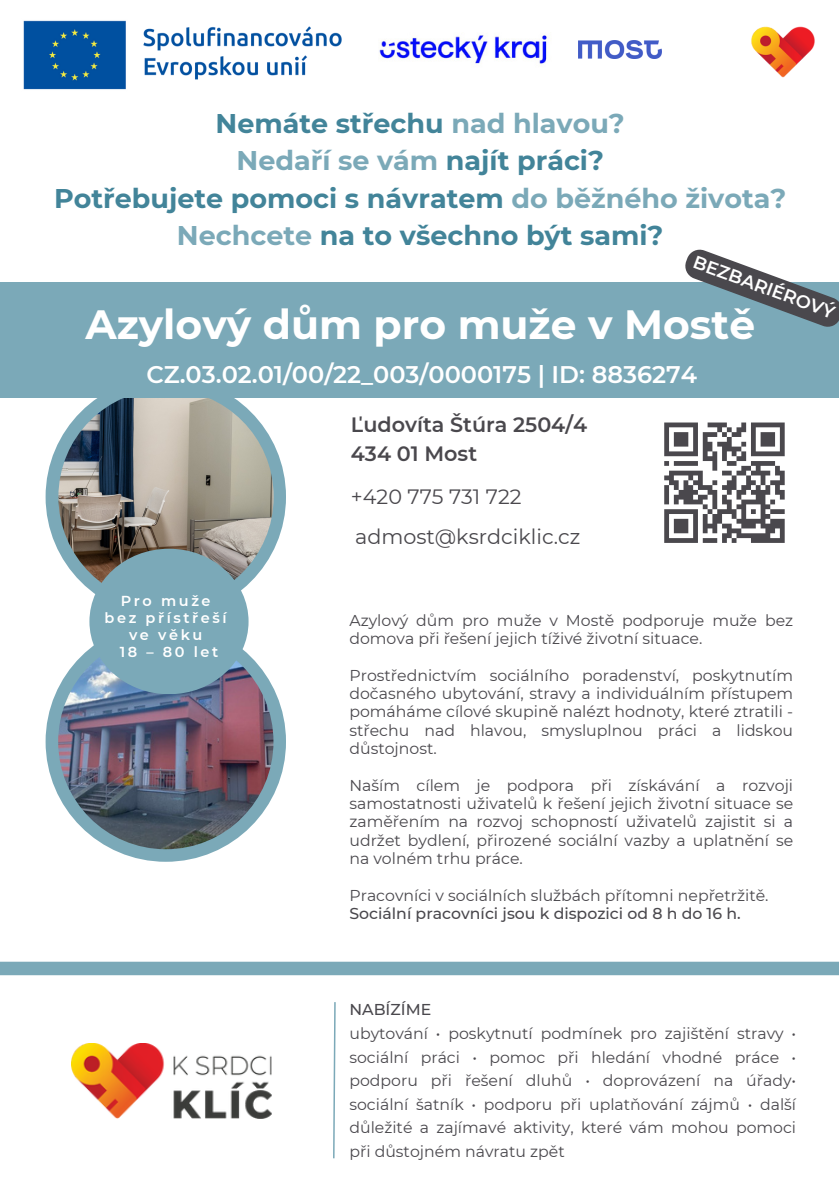
<style>
.page{position:relative;width:839px;height:1191px;background:#fff}
.page>*{position:absolute;margin:0;border:0;box-sizing:border-box;transform-origin:0 0}
.t1{font:700 40.8px "Montserrat";color:#fff}
.t2{font:700 27px "Montserrat";color:#428499}
.t3{font:700 27px "Montserrat";color:#7ba9b8}
.t4{font:600 24px "Montserrat";color:#fff}
.t5{font:20.8px "Montserrat";color:#4a484d}
.t6{font:600 20.8px "Montserrat";color:#4a484d}
.t7{font:600 18px "Montserrat";color:#fff}
.t8{font:15.8px/18.4px "Montserrat";color:#4a484d;text-align:justify}
.t9{font:500 15.8px "Montserrat";color:#4a484d}
.t10{font:600 14.4px "Montserrat";letter-spacing:.18em;color:#fff}
.s1{color:#7ba9b8}
.s2{color:#428499}
</style>
<div class="page">
<img style="left:72px;top:1043px;width:199px;height:75px">
<div style="left:0;top:962px;width:838px;height:13px;background:#7ba9b8"></div>
<svg style="left:46px;top:398px;width:240px;height:219px"></svg>
<img style="left:58px;top:389px;width:216px;height:215px;border-radius:50%">
<div style="left:0;top:282px;width:838px;height:116px;background:#7ba9b8"></div>
<svg style="left:664px;top:423px;width:120px;height:120px"></svg>
<div style="left:751px;top:538px;width:33px;height:5px;background:#4a484d"></div>
<svg style="left:46px;top:621px;width:240px;height:241px"></svg>
<img style="left:58px;top:634px;width:215px;height:215px;border-radius:50%">
<div style="left:89px;top:549px;width:159px;height:145px;background:#7ba9b8;border-radius:50%"></div>
<img style="left:23px;top:20px;width:319px;height:70px">
<img style="left:751px;top:26px;width:64px;height:52px">
<svg style="left:333px;top:1002px;width:3px;height:157px"></svg>
<svg style="left:685px;top:249px;width:153px;height:78px"></svg>
<img style="left:379px;top:35px;width:200px;height:29px">
<img style="left:578px;top:41px;width:83px;height:18px">
<p class="t2" style="left:216px;top:107px;width:410px">Nemáte střechu <span class="s1">nad hlavou?</span></p>
<p class="t3" style="left:236px;top:144px;width:369px">Nedaří se vám <span class="s2">najít práci?</span></p>
<p class="t2" style="left:54px;top:182px;width:733px">Potřebujete pomoci s návratem <span class="s1">do běžného života?</span></p>
<p class="t2" style="left:177px;top:219px;width:488px"><span class="s1">Nechcete</span> na to všechno být sami?</p>
<p class="t7" style="left:697px;top:251px;width:151px;rotate:20deg">BEZBARIÉROVÝ</p>
<p class="t1" style="left:85px;top:299px;width:671px">Azylový dům pro muže v Mostě</p>
<p class="t4" style="left:146px;top:360px;width:552px">CZ.03.02.01/00/22_003/0000175 | ID: 8836274</p>
<p class="t6" style="left:351px;top:412px;width:238px">Ľudovíta Štúra 2504/4</p>
<p class="t6" style="left:351px;top:441px;width:128px">434 01 Most</p>
<p class="t10" style="left:121px;top:592px;width:91px">Pro muže</p>
<p class="t10" style="left:105px;top:609px;width:124px">bez přístřeší</p>
<p class="t10" style="left:129px;top:626px;width:75px">ve věku</p>
<p class="t10" style="left:120px;top:643px;width:100px">18 – 80 let</p>
<p class="t5" style="left:351px;top:484px;width:172px">+420 775 731 722</p>
<p class="t5" style="left:355px;top:524px;width:227px">admost@ksrdciklic.cz</p>
<p class="t8" style="left:349px;top:611px;width:445px">Azylový dům pro muže v Mostě podporuje muže bez domova při řešení jejich tíživé životní situace.</p>
<p class="t8" style="left:349px;top:666px;width:445px">Prostřednictvím sociálního poradenství, poskytnutím dočasného ubytování, stravy a individuálním přístupem pomáháme cílové skupině nalézt hodnoty, které ztratili - střechu nad hlavou, smysluplnou práci a lidskou důstojnost.</p>
<p class="t8" style="left:349px;top:776px;width:445px">Naším cílem je podpora při získávání a rozvoji samostatnosti uživatelů k řešení jejich životní situace se zaměřením na rozvoj schopností uživatelů zajistit si a udržet bydlení, přirozené sociální vazby a uplatnění se na volném trhu práce.</p>
<p class="t8" style="left:349px;top:886px;width:420px">Pracovníci v sociálních službách přítomni nepřetržitě.</p>
<p class="t9" style="left:349px;top:904px;width:392px">Sociální pracovníci jsou k dispozici od 8 h do 16 h.</p>
<p class="t9" style="left:349px;top:1000px;width:83px">NABÍZÍME</p>
<p class="t8" style="left:349px;top:1022px;width:448px;line-height:23.6px">ubytování • poskytnutí podmínek pro zajištění stravy • sociální práci • pomoc při hledání vhodné práce • podporu při řešení dluhů • doprovázení na úřady• sociální šatník • podporu při uplatňování zájmů • další důležité a zajímavé aktivity, které vám mohou pomoci při důstojném návratu zpět</p>
</div>
